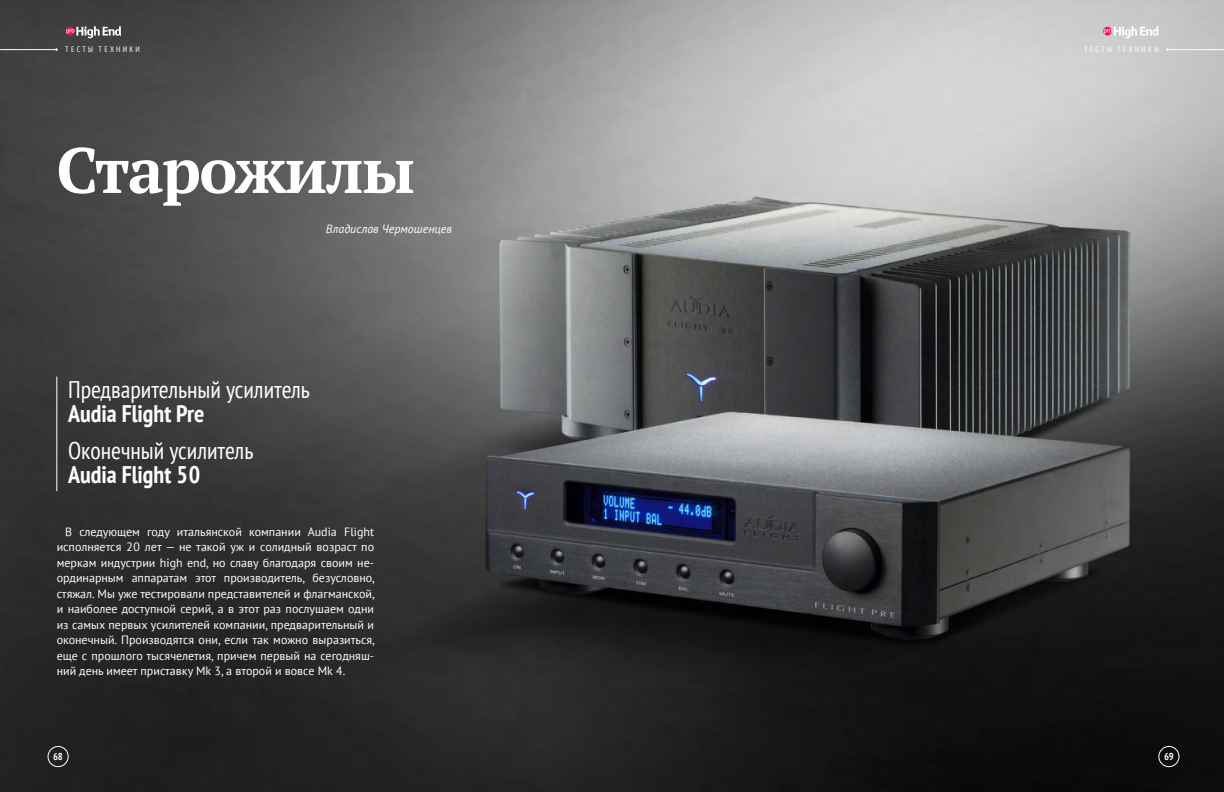
<style>
.page{position:relative;width:1224px;height:792px;background:#fff}
.page>*{position:absolute;margin:0;border:0;box-sizing:border-box;transform-origin:0 0}
.t1{font:700 64px "PT Serif";letter-spacing:-.025em;color:#fff}
.t2{font:condensed 24px "PT Sans";color:#fff}
.t3{font:700 condensed 24px "PT Sans";color:#fff}
.t4{font:12px/15.5px "PT Sans";color:#fff;text-align:justify}
.t5{font:italic 12px "PT Sans";color:#fff}
.t6{font:700 condensed 10px "PT Sans";color:#fff}
.t7{font:condensed 8px "PT Sans";color:#fff}
</style>
<div class="page">
<img style="left:0;top:0;width:1224px;height:792px">
<hr style="left:57px;top:377px;width:1px;height:114px;background:#fff">
<svg style="left:67px;top:26px;width:54px;height:12px"></svg>
<svg style="left:1104px;top:26px;width:54px;height:12px"></svg>
<hr style="left:0;top:49px;width:55px;height:1px;background:#fff">
<hr style="left:1169px;top:49px;width:55px;height:1px;background:#fff">
<div style="left:48px;top:746px;width:20px;height:21px;border:1px solid #fff;border-radius:50%"></div>
<div style="left:1159px;top:746px;width:20px;height:21px;border:1px solid #fff;border-radius:50%"></div>
<p class="t7" style="left:65px;top:44px;width:4px">тесты</p>
<p class="t7" style="left:99px;top:44px;width:7px">техники</p>
<p class="t7" style="left:1084px;top:44px;width:7px">тесты</p>
<p class="t7" style="left:1117px;top:44px;width:7px">техники</p>
<h1 class="t1" style="left:56px;top:127px;width:360px">Старожилы</h1>
<p class="t5" style="left:326px;top:221px;width:128px">Владислав Чермошенцев</p>
<h2 class="t2" style="left:68px;top:374px;width:243px">Предварительный усилитель</h2>
<h2 class="t3" style="left:68px;top:397px;width:138px">Audia Flight Pre</h2>
<h2 class="t2" style="left:68px;top:435px;width:187px">Оконечный усилитель</h2>
<h2 class="t3" style="left:68px;top:458px;width:134px">Audia Flight 50</h2>
<p class="t4" style="left:57px;top:524px;width:319px;text-indent:9px">В следующем году итальянской компании Audia Flight исполняется 20 лет — не такой уж и солидный возраст по меркам индустрии high end, но славу благодаря своим не&shy;ординарным аппаратам этот производитель, безусловно, стяжал. Мы уже тестировали представителей и флагманской, и наиболее доступной серий, а в этот раз послушаем одни из самых первых усилителей компании, предварительный и оконечный. Производятся они, если так можно выразиться, еще с прошлого тысячелетия, причем первый на сегодняш&shy;ний день имеет приставку Mk 3, а второй и вовсе Mk 4.</p>
<p class="t6" style="left:53px;top:750px;width:11px">68</p>
<p class="t6" style="left:1164px;top:750px;width:11px">69</p>
</div>
